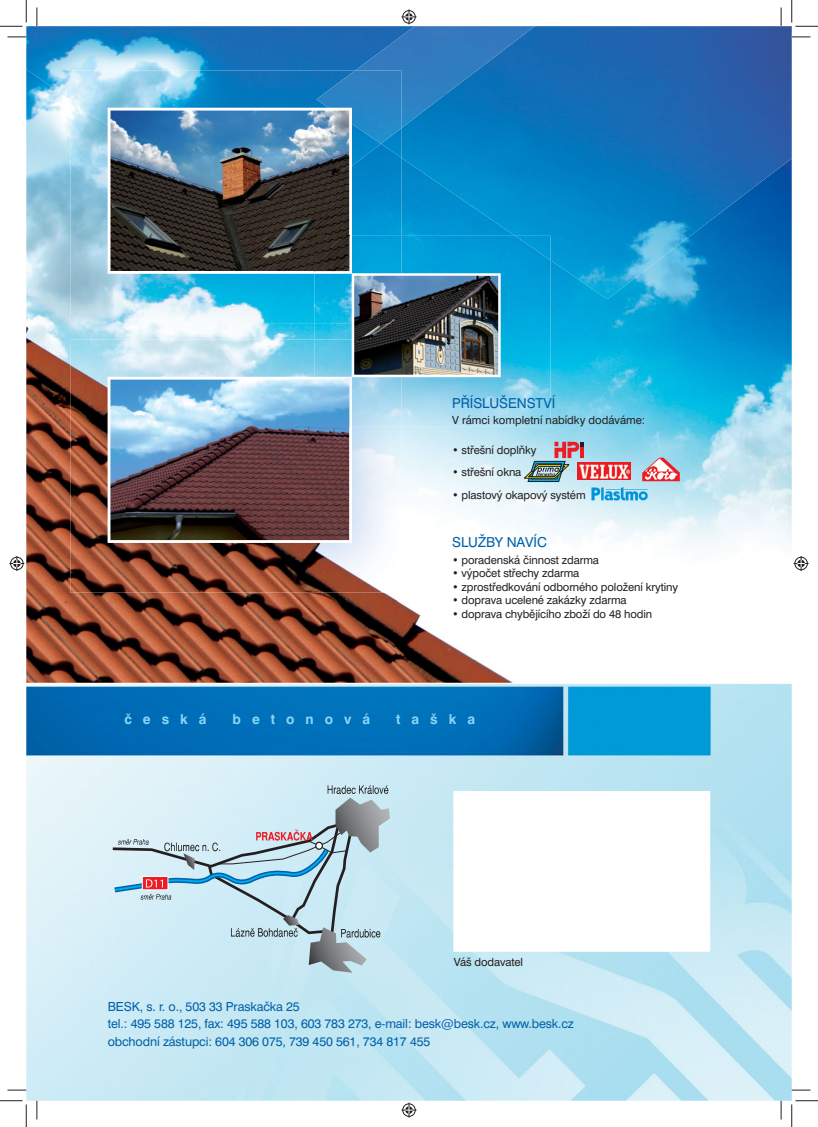
<style>
.page{position:relative;width:818px;height:1127px;background:#fff}
.page>*{position:absolute;margin:0;border:0;box-sizing:border-box;transform-origin:0 0}
.t1{font:13.75px "Swiss 721 AT";color:#0060a9}
.t2{font:700 13.75px "Swiss 721 AT";letter-spacing:.8em;color:#88d6f8}
.t3{font:12.5px/17.2px "Swiss 721 AT";letter-spacing:-.01em;color:#0060a9}
.t4{font:11.25px "Swiss 721 AT";letter-spacing:-.01em;color:#231f20}
</style>
<div class="page">
<img style="left:26px;top:158px;width:766px;height:942px">
<svg style="left:108px;top:775px;width:288px;height:202px;background:#d0ecf5"></svg>
<svg style="left:109px;top:785px;width:281px;height:187px;background:#c0d8e2"></svg>
<div style="left:454px;top:791px;width:255px;height:159px;background:#fff"></div>
<div style="left:453px;top:790px;width:257px;height:161px;border:1px solid #fff"></div>
<img style="left:445px;top:158px;width:347px;height:63px">
<img style="left:402px;top:158px;width:43px;height:30px">
<img style="left:493px;top:221px;width:218px;height:39px">
<img style="left:550px;top:260px;width:109px;height:39px">
<img style="left:70px;top:158px;width:332px;height:165px">
<svg style="left:108px;top:158px;width:244px;height:115px;background:#423f3d"></svg>
<img style="left:70px;top:339px;width:332px;height:253px">
<svg style="left:108px;top:377px;width:244px;height:165px;background:#70707d"></svg>
<img style="left:314px;top:236px;width:236px;height:190px">
<img style="left:515px;top:236px;width:35px;height:24px">
<img style="left:314px;top:236px;width:88px;height:87px">
<img style="left:314px;top:236px;width:38px;height:37px">
<img style="left:314px;top:339px;width:88px;height:87px">
<img style="left:314px;top:377px;width:38px;height:49px">
<img style="left:355px;top:276px;width:143px;height:98px">
<div style="left:352px;top:273px;width:149px;height:104px;border:2px solid #fff"></div>
<img style="left:584px;top:462px;width:46px;height:18px">
<svg style="left:642px;top:457px;width:38px;height:24px"></svg>
<svg style="left:524px;top:441px;width:60px;height:40px;background:#a3a5ac"></svg>
<hr style="left:580px;top:447px;width:4px;height:11px;background:#ed1c24">
<svg style="left:591px;top:487px;width:57px;height:13px"></svg>
<svg style="left:8px;top:1089px;width:18px;height:1px"></svg>
<svg style="left:792px;top:1089px;width:18px;height:1px"></svg>
<svg style="left:36px;top:1100px;width:2px;height:19px"></svg>
<svg style="left:780px;top:1100px;width:2px;height:19px"></svg>
<svg style="left:0;top:1100px;width:27px;height:26px"></svg>
<svg style="left:791px;top:1100px;width:27px;height:26px"></svg>
<svg style="left:0;top:0;width:818px;height:158px"></svg>
<svg style="left:401px;top:1102px;width:15px;height:15px"></svg>
<svg style="left:9px;top:556px;width:15px;height:15px"></svg>
<svg style="left:793px;top:556px;width:15px;height:15px"></svg>
<p class="t1" style="left:452px;top:397px;width:105px">PŘÍSLUŠENSTVÍ</p>
<p class="t4" style="left:452px;top:415px;width:195px">V rámci kompletní nabídky dodáváme:</p>
<p class="t4" style="left:452px;top:445px;width:86px">• střešní doplňky</p>
<p class="t4" style="left:452px;top:467px;width:71px">• střešní okna</p>
<p class="t4" style="left:452px;top:490px;width:135px">• plastový okapový systém</p>
<p class="t1" style="left:452px;top:536px;width:96px">SLUŽBY NAVÍC</p>
<p class="t4" style="left:452px;top:555px;width:148px">• poradenská činnost zdarma</p>
<p class="t4" style="left:452px;top:568px;width:129px">• výpočet střechy zdarma</p>
<p class="t4" style="left:452px;top:582px;width:228px">• zprostředkování odborného položení krytiny</p>
<p class="t4" style="left:452px;top:595px;width:176px">• doprava ucelené zakázky zdarma</p>
<p class="t4" style="left:452px;top:609px;width:202px">• doprava chybějícího zboží do 48 hodin</p>
<p class="t2" style="left:124px;top:713px;width:84px">česká</p>
<p class="t2" style="left:233px;top:713px;width:139px">betonová</p>
<p class="t2" style="left:396px;top:713px;width:80px">taška</p>
<p class="t4" style="left:454px;top:957px;width:71px">Váš dodavatel</p>
<p class="t3" style="left:108px;top:998px;width:468px">BESK, s. r. o., 503 33 Praskačka 25<br>tel.: 495 588 125, fax: 495 588 103, 603 783 273, e-mail: besk@besk.cz, www.besk.cz obchodní zástupci: 604 306 075, 739 450 561, 734 817 455</p>
</div>
